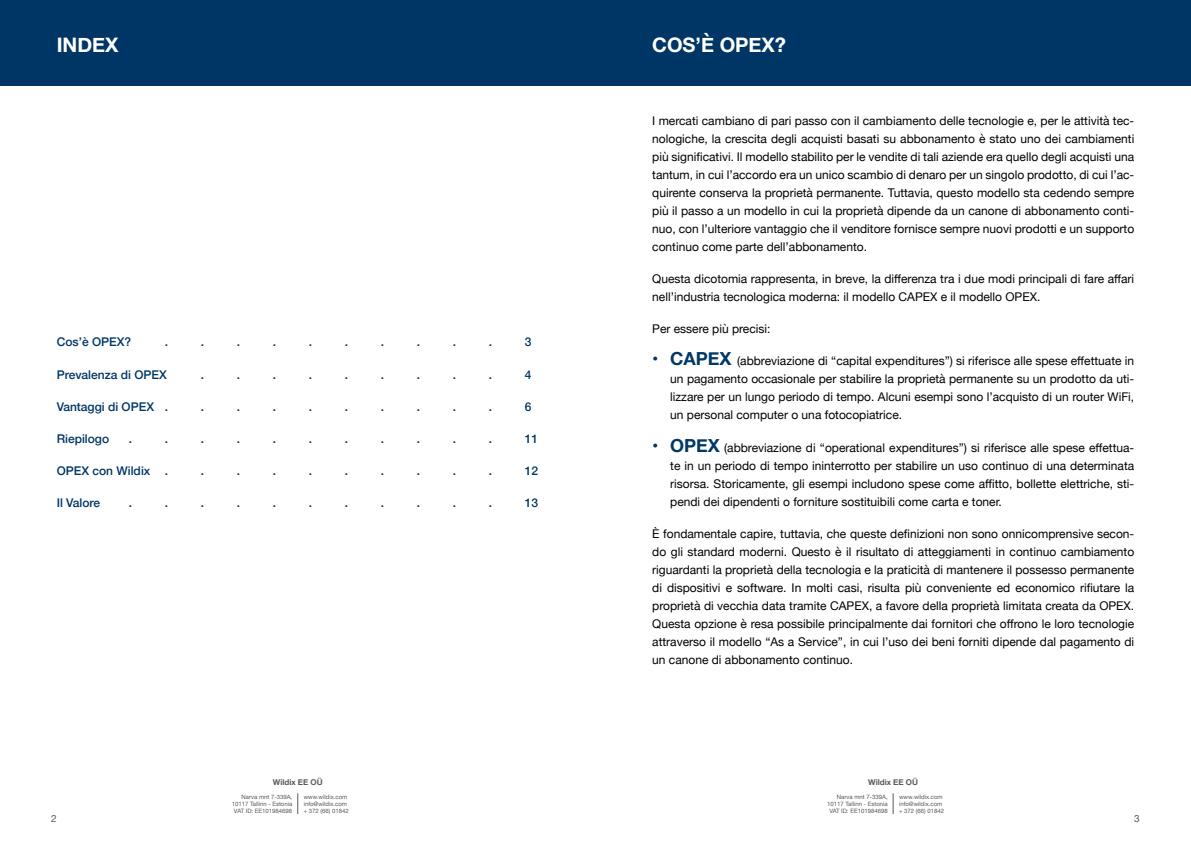
<style>
.page{position:relative;width:1191px;height:842px;background:#fff}
.page>*{position:absolute;margin:0;border:0;box-sizing:border-box;transform-origin:0 0}
.t1{font:700 20px "Helvetica Neue";color:#fff}
.t2{font:12px/18px "Helvetica Neue";color:#000;text-align:justify}
.t3{font:500 12px "Helvetica Neue";color:#003665}
.t4{font:10px "Helvetica Neue";color:#58595b}
.t5{font:700 8px "Helvetica Neue";color:#58595b}
.t6{font:6px/7.2px "Helvetica Neue";color:#58595b;text-align:right}
.s1{font-weight:700;font-size:18px;color:#003865}
</style>
<div class="page">
<div style="left:0;top:0;width:595px;height:85px;background:#003665"></div>
<div style="left:595px;top:0;width:596px;height:85px;background:#003665"></div>
<svg style="left:297px;top:793px;width:1px;height:21px"></svg>
<svg style="left:893px;top:793px;width:1px;height:21px"></svg>
<h1 class="t1" style="left:57px;top:29px;width:63px">INDEX</h1>
<h1 class="t1" style="left:652px;top:29px;width:135px">COS’È OPEX?</h1>
<p class="t3" style="left:57px;top:332px;width:76px">Cos’è OPEX?</p>
<p class="t3" style="left:165px;top:332px;width:5px">.</p>
<p class="t3" style="left:201px;top:332px;width:5px">.</p>
<p class="t3" style="left:237px;top:332px;width:5px">.</p>
<p class="t3" style="left:273px;top:332px;width:5px">.</p>
<p class="t3" style="left:309px;top:332px;width:5px">.</p>
<p class="t3" style="left:345px;top:332px;width:5px">.</p>
<p class="t3" style="left:381px;top:332px;width:5px">.</p>
<p class="t3" style="left:417px;top:332px;width:5px">.</p>
<p class="t3" style="left:453px;top:332px;width:5px">.</p>
<p class="t3" style="left:489px;top:332px;width:5px">.</p>
<p class="t3" style="left:525px;top:332px;width:8px">3</p>
<p class="t3" style="left:57px;top:365px;width:112px">Prevalenza di OPEX</p>
<p class="t3" style="left:201px;top:365px;width:5px">.</p>
<p class="t3" style="left:237px;top:365px;width:5px">.</p>
<p class="t3" style="left:273px;top:365px;width:5px">.</p>
<p class="t3" style="left:309px;top:365px;width:5px">.</p>
<p class="t3" style="left:345px;top:365px;width:5px">.</p>
<p class="t3" style="left:381px;top:365px;width:5px">.</p>
<p class="t3" style="left:417px;top:365px;width:5px">.</p>
<p class="t3" style="left:453px;top:365px;width:5px">.</p>
<p class="t3" style="left:489px;top:365px;width:5px">.</p>
<p class="t3" style="left:525px;top:365px;width:8px">4</p>
<p class="t3" style="left:57px;top:397px;width:113px">Vantaggi di OPEX .</p>
<p class="t3" style="left:201px;top:397px;width:5px">.</p>
<p class="t3" style="left:237px;top:397px;width:5px">.</p>
<p class="t3" style="left:273px;top:397px;width:5px">.</p>
<p class="t3" style="left:309px;top:397px;width:5px">.</p>
<p class="t3" style="left:345px;top:397px;width:5px">.</p>
<p class="t3" style="left:381px;top:397px;width:5px">.</p>
<p class="t3" style="left:417px;top:397px;width:5px">.</p>
<p class="t3" style="left:453px;top:397px;width:5px">.</p>
<p class="t3" style="left:489px;top:397px;width:5px">.</p>
<p class="t3" style="left:525px;top:397px;width:8px">6</p>
<p class="t3" style="left:57px;top:429px;width:54px">Riepilogo</p>
<p class="t3" style="left:129px;top:429px;width:5px">.</p>
<p class="t3" style="left:165px;top:429px;width:5px">.</p>
<p class="t3" style="left:201px;top:429px;width:5px">.</p>
<p class="t3" style="left:237px;top:429px;width:5px">.</p>
<p class="t3" style="left:273px;top:429px;width:5px">.</p>
<p class="t3" style="left:309px;top:429px;width:5px">.</p>
<p class="t3" style="left:345px;top:429px;width:5px">.</p>
<p class="t3" style="left:381px;top:429px;width:5px">.</p>
<p class="t3" style="left:417px;top:429px;width:5px">.</p>
<p class="t3" style="left:453px;top:429px;width:5px">.</p>
<p class="t3" style="left:489px;top:429px;width:5px">.</p>
<p class="t3" style="left:525px;top:429px;width:15px">11</p>
<p class="t3" style="left:57px;top:461px;width:113px">OPEX con Wildix .</p>
<p class="t3" style="left:201px;top:461px;width:5px">.</p>
<p class="t3" style="left:237px;top:461px;width:5px">.</p>
<p class="t3" style="left:273px;top:461px;width:5px">.</p>
<p class="t3" style="left:309px;top:461px;width:5px">.</p>
<p class="t3" style="left:345px;top:461px;width:5px">.</p>
<p class="t3" style="left:381px;top:461px;width:5px">.</p>
<p class="t3" style="left:417px;top:461px;width:5px">.</p>
<p class="t3" style="left:453px;top:461px;width:5px">.</p>
<p class="t3" style="left:489px;top:461px;width:5px">.</p>
<p class="t3" style="left:525px;top:461px;width:15px">12</p>
<p class="t3" style="left:57px;top:493px;width:45px">Il Valore</p>
<p class="t3" style="left:129px;top:493px;width:5px">.</p>
<p class="t3" style="left:165px;top:493px;width:5px">.</p>
<p class="t3" style="left:201px;top:493px;width:5px">.</p>
<p class="t3" style="left:237px;top:493px;width:5px">.</p>
<p class="t3" style="left:273px;top:493px;width:5px">.</p>
<p class="t3" style="left:309px;top:493px;width:5px">.</p>
<p class="t3" style="left:345px;top:493px;width:5px">.</p>
<p class="t3" style="left:381px;top:493px;width:5px">.</p>
<p class="t3" style="left:417px;top:493px;width:5px">.</p>
<p class="t3" style="left:453px;top:493px;width:5px">.</p>
<p class="t3" style="left:489px;top:493px;width:5px">.</p>
<p class="t3" style="left:525px;top:493px;width:15px">13</p>
<p class="t2" style="left:652px;top:112px;width:483px">I mercati cambiano di pari passo con il cambiamento delle tecnologie e, per le attività tec&shy;nologiche, la crescita degli acquisti basati su abbonamento è stato uno dei cambiamenti più significativi. Il modello stabilito per le vendite di tali aziende era quello degli acquisti una tantum, in cui l’accordo era un unico scambio di denaro per un singolo prodotto, di cui l’ac&shy;quirente conserva la proprietà permanente. Tuttavia, questo modello sta cedendo sempre più il passo a un modello in cui la proprietà dipende da un canone di abbonamento conti&shy;nuo, con l’ulteriore vantaggio che il venditore fornisce sempre nuovi prodotti e un supporto continuo come parte dell’abbonamento.</p>
<p class="t2" style="left:652px;top:270px;width:483px">Questa dicotomia rappresenta, in breve, la differenza tra i due modi principali di fare affari nell’industria tecnologica moderna: il modello CAPEX e il modello OPEX.</p>
<p class="t2" style="left:652px;top:321px;width:120px">Per essere più precisi:</p>
<p class="t2" style="left:670px;top:353px;width:465px;text-indent:-18px"><span class="s1">• CAPEX</span> (abbreviazione di “capital expenditures”) si riferisce alle spese effettuate in un pagamento occasionale per stabilire la proprietà permanente su un prodotto da uti&shy;lizzare per un lungo periodo di tempo. Alcuni esempi sono l’acquisto di un router WiFi, un personal computer o una fotocopiatrice.</p>
<p class="t2" style="left:670px;top:439px;width:465px;text-indent:-18px"><span class="s1">• OPEX</span> (abbreviazione di “operational expenditures”) si riferisce alle spese effettua&shy;te in un periodo di tempo ininterrotto per stabilire un uso continuo di una determinata risorsa. Storicamente, gli esempi includono spese come affitto, bollette elettriche, sti&shy;pendi dei dipendenti o forniture sostituibili come carta e toner.</p>
<p class="t2" style="left:652px;top:525px;width:483px">È fondamentale capire, tuttavia, che queste definizioni non sono onnicomprensive secon&shy;do gli standard moderni. Questo è il risultato di atteggiamenti in continuo cambiamento riguardanti la proprietà della tecnologia e la praticità di mantenere il possesso permanente di dispositivi e software. In molti casi, risulta più conveniente ed economico rifiutare la proprietà di vecchia data tramite CAPEX, a favore della proprietà limitata creata da OPEX.<br>Questa opzione è resa possibile principalmente dai fornitori che offrono le loro tecnologie attraverso il modello “As a Service”, in cui l’uso dei beni forniti dipende dal pagamento di un canone di abbonamento continuo.</p>
<p class="t5" style="left:273px;top:776px;width:51px">Wildix EE OÜ</p>
<p class="t6" style="left:232px;top:794px;width:62px">Narva mnt 7-339A,<br>10117 Tallinn - Estonia<br>VAT ID: EE101984698</p>
<p class="t6" style="left:304px;top:794px;width:47px;text-align:left">www.wildix.com info@wildix.com + 372 (66) 01842</p>
<p class="t5" style="left:868px;top:776px;width:51px">Wildix EE OÜ</p>
<p class="t6" style="left:827px;top:794px;width:62px">Narva mnt 7-339A,<br>10117 Tallinn - Estonia<br>VAT ID: EE101984698</p>
<p class="t6" style="left:899px;top:794px;width:47px;text-align:left">www.wildix.com info@wildix.com + 372 (66) 01842</p>
<p class="t4" style="left:51px;top:811px;width:7px">2</p>
<p class="t4" style="left:1134px;top:811px;width:7px">3</p>
</div>
